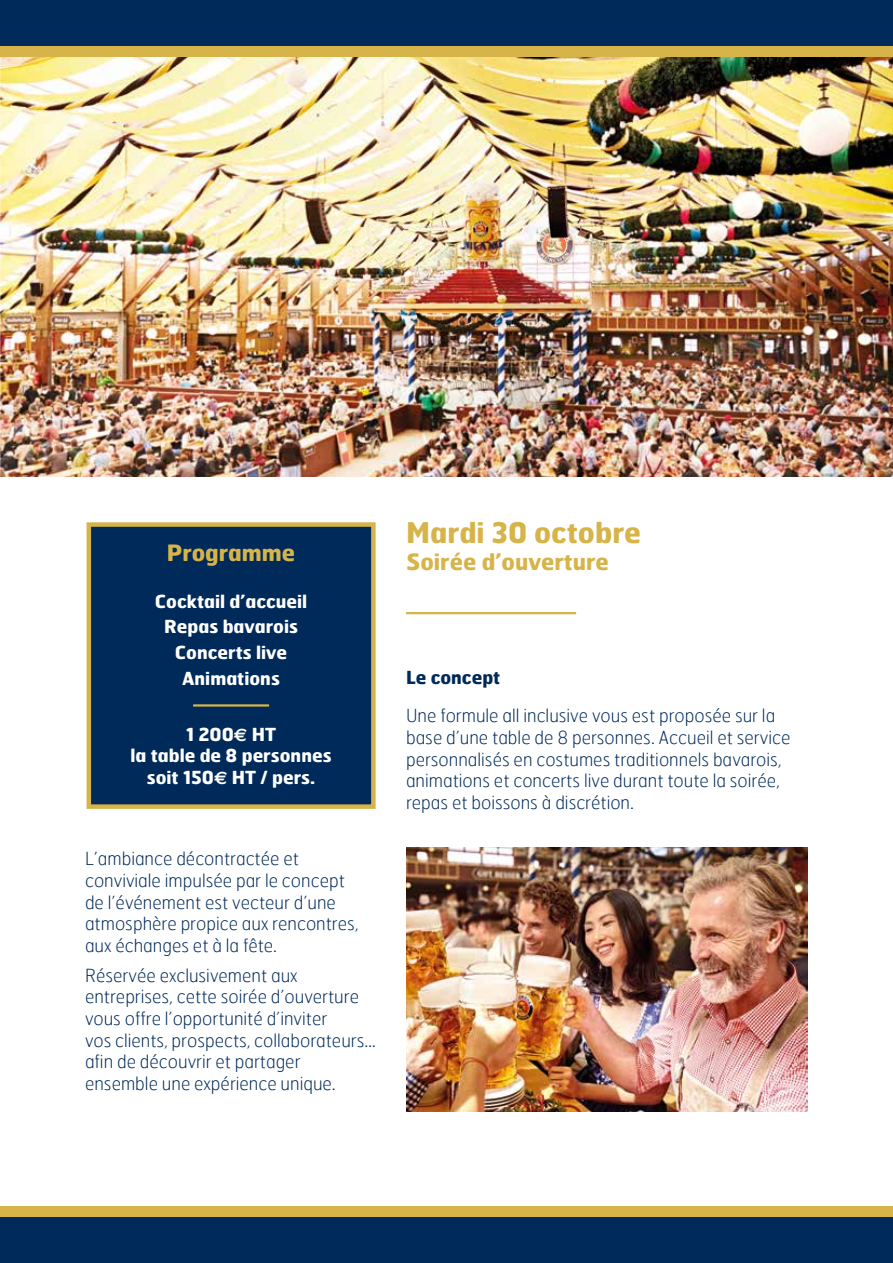
<style>
.page{position:relative;width:893px;height:1263px;background:#fff}
.page>*{position:absolute;margin:0;border:0;box-sizing:border-box;transform-origin:0 0}
.t1{font:700 28.5px "Hermes";color:#d7b449}
.t2{font:700 22.5px "Hermes";color:#d7b449}
.t3{font:100 18px/21.6px "Hermes";color:#002a5a}
.t4{font:700 18px/25.8px "Hermes";color:#fff;text-align:center}
.t5{font:700 18px "Hermes";color:#002a5a}
.s1{font-family:"Euro Sans"}
</style>
<div class="page">
<div style="left:89px;top:524px;width:284px;height:283px;background:#002a5a"></div>
<hr style="left:193px;top:704px;width:76px;height:3px;background:#d7b449">
<div style="left:87px;top:522px;width:289px;height:287px;border:4px solid #d7b449"></div>
<img style="left:1px;top:57px;width:892px;height:419px">
<div style="left:0;top:0;width:893px;height:47px;background:#002a5a"></div>
<img style="left:0;top:51px;width:1px;height:425px">
<div style="left:0;top:47px;width:893px;height:10px;background:#d7b449"></div>
<img style="left:406px;top:848px;width:402px;height:263px">
<div style="left:0;top:1216px;width:893px;height:47px;background:#002a5a"></div>
<div style="left:0;top:1206px;width:893px;height:10px;background:#d7b449"></div>
<hr style="left:406px;top:612px;width:170px;height:2px;background:#d7b449">
<p class="t2" style="left:167px;top:538px;width:130px">Programme</p>
<p class="t4" style="left:155px;top:587px;width:154px">Cocktail d’accueil<br>Repas bavarois<br>Concerts live<br>Animations</p>
<p class="t4" style="left:130px;top:723px;width:203px;line-height:21.6px">1 200<span class="s1">€</span> HT<br>la table de 8 personnes soit 150<span class="s1">€</span> HT / pers.</p>
<p class="t3" style="left:85px;top:847px;width:275px">L’ambiance décontractée et conviviale impulsée par le concept de l’événement est vecteur d’une atmosphère propice aux rencontres, aux échanges et à la fête.</p>
<p class="t3" style="left:85px;top:964px;width:292px">Réservée exclusivement aux entreprises, cette soirée d’ouverture vous offre l’opportunité d’inviter<br>vos clients, prospects, collaborateurs… afin de découvrir et partager ensemble une expérience unique.</p>
<h1 class="t1" style="left:406px;top:514px;width:236px">Mardi 30 octobre</h1>
<p class="t2" style="left:406px;top:547px;width:204px">Soirée d’ouverture</p>
<p class="t5" style="left:406px;top:665px;width:96px">Le concept</p>
<p class="t3" style="left:406px;top:705px;width:386px">Une formule all inclusive vous est proposée sur la base d’une table de 8 personnes. Accueil et service personnalisés en costumes traditionnels bavarois, animations et concerts live durant toute la soirée, repas et boissons à discrétion.</p>
</div>
